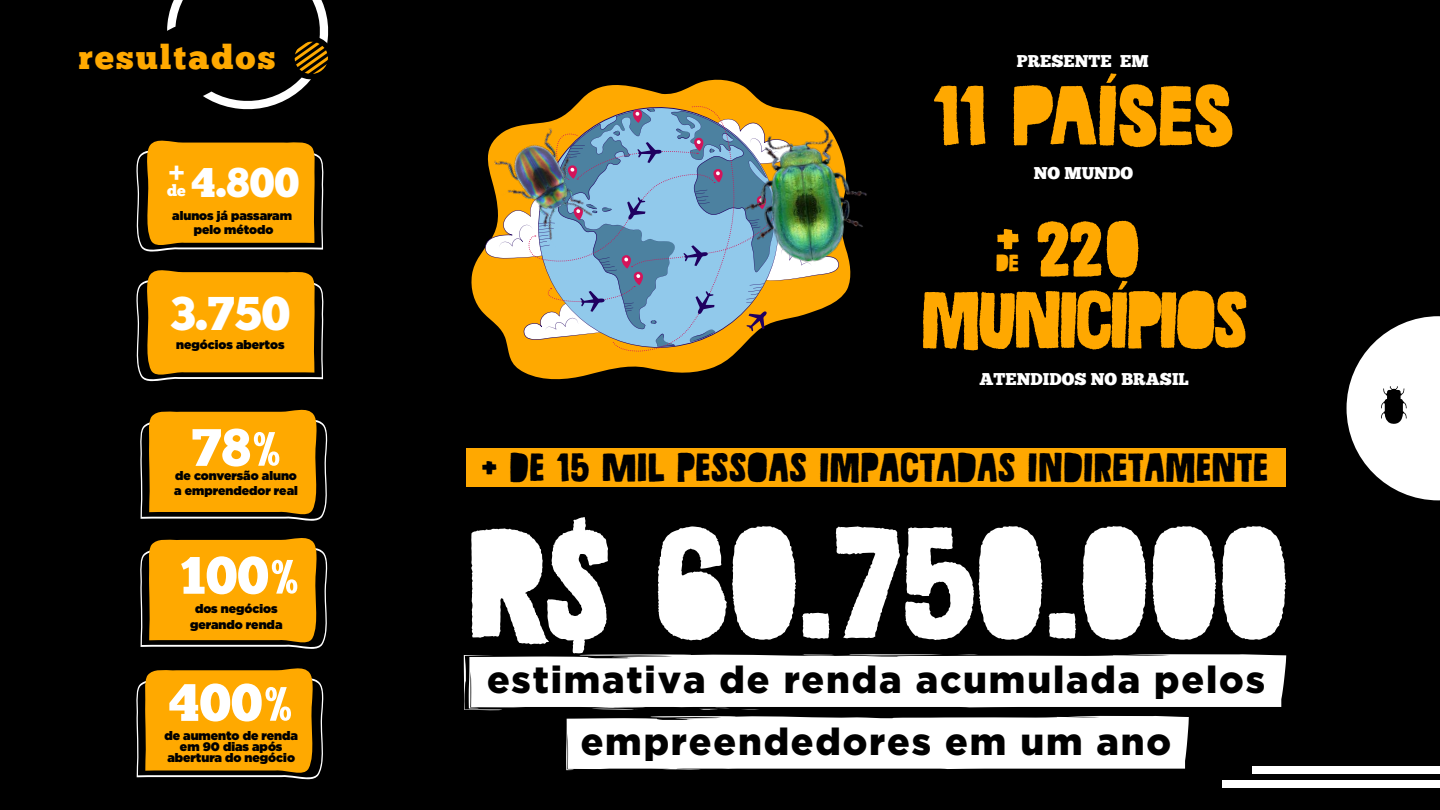
<style>
.page{position:relative;width:1440px;height:810px;background:#000}
.page>*{position:absolute;margin:0;border:0;box-sizing:border-box;transform-origin:0 0}
.t1{font:133.88px "Grateful DEMO";letter-spacing:-.02em;color:#fff}
.t2{font:72.07px "Grateful DEMO";letter-spacing:-.02em;color:#ffa800}
.t3{font:66.97px "Grateful DEMO";letter-spacing:-.06em;color:#ffa800}
.t4{font:52.57px "Chunk Five";color:#fff}
.t5{font:51.75px "Grateful DEMO";color:#ffa800}
.t6{font:47.33px "Chunk Five";color:#fff}
.t7{font:41.47px "Chunk Five";color:#fff}
.t8{font:900 37.65px/62.5px "Gotham";letter-spacing:.05em;color:#000;text-align:center}
.t9{font:34.05px "Grateful DEMO";color:#000}
.t10{font:33.75px "Chunk Five";letter-spacing:.06em;color:#ffa900}
.t11{font:26.33px "Chunk Five";color:#fff}
.t12{font:20.33px "Grateful DEMO";color:#ffa800}
.t13{font:17.1px "Chunk Five";color:#fff}
.t14{font:15.83px "Chunk Five";color:#fff}
.t15{font:900 12.38px/10.9px "Gotham";color:#000;text-align:center}
.t16{font:900 12.3px/14.8px "Gotham";color:#000;text-align:center}
</style>
<div class="page">
<svg style="left:167px;top:0;width:162px;height:109px"></svg>
<svg style="left:1347px;top:316px;width:93px;height:184px"></svg>
<div style="left:1222px;top:780px;width:218px;height:7px;background:#fff"></div>
<div style="left:1252px;top:767px;width:188px;height:7px;background:#fff"></div>
<div style="left:467px;top:448px;width:819px;height:39px;background:#ffa800"></div>
<svg style="left:471px;top:79px;width:377px;height:301px"></svg>
<svg style="left:484px;top:103px;width:356px;height:250px;background:#939a88"></svg>
<img style="left:477px;top:112px;width:136px;height:148px">
<img style="left:731px;top:113px;width:136px;height:176px">
<svg style="left:1038px;top:221px;width:64px;height:56px"></svg>
<svg style="left:140px;top:409px;width:188px;height:112px"></svg>
<svg style="left:140px;top:538px;width:188px;height:111px;background:#d38e07"></svg>
<svg style="left:136px;top:140px;width:188px;height:112px"></svg>
<svg style="left:136px;top:270px;width:188px;height:111px"></svg>
<svg style="left:136px;top:668px;width:188px;height:111px;background:#d38e07"></svg>
<svg style="left:464px;top:654px;width:822px;height:116px"></svg>
<h3 class="t10" style="left:78px;top:37px;width:198px">resultados</h3>
<h3 class="t11" style="left:169px;top:154px;width:18px">+</h3>
<p class="t14" style="left:167px;top:181px;width:20px">de</p>
<h3 class="t7" style="left:192px;top:158px;width:109px">4.800</h3>
<p class="t16" style="left:172px;top:208px;width:121px">alunos já passaram pelo método</p>
<h3 class="t6" style="left:170px;top:285px;width:122px">3.750</h3>
<p class="t16" style="left:176px;top:337px;width:110px">negócios abertos</p>
<h3 class="t4" style="left:192px;top:416px;width:92px">78%</h3>
<p class="t16" style="left:174px;top:483px;width:125px">a emprendedor real</p>
<p class="t16" style="left:175px;top:468px;width:123px">de conversão aluno</p>
<h3 class="t4" style="left:180px;top:544px;width:122px">100%</h3>
<p class="t15" style="left:190px;top:600px;width:94px;line-height:16px">dos negócios gerando renda</p>
<h3 class="t4" style="left:169px;top:671px;width:127px">400%</h3>
<p class="t15" style="left:164px;top:730px;width:135px">de aumento de renda em 90 dias após abertura do negócio</p>
<h3 class="t13" style="left:1017px;top:51px;width:133px">PRESENTE EM</h3>
<h2 class="t2" style="left:933px;top:72px;width:303px">11 PAÍSES</h2>
<h3 class="t13" style="left:1034px;top:163px;width:101px">NO MUNDO</h3>
<h3 class="t5" style="left:996px;top:207px;width:25px">+</h3>
<h3 class="t3" style="left:1104px;top:209px;width:38px">0</h3>
<h3 class="t12" style="left:996px;top:250px;width:25px">DE</h3>
<h3 class="t3" style="left:920px;top:279px;width:330px">MUNICÍPIOS</h3>
<h3 class="t13" style="left:980px;top:369px;width:211px">ATENDIDOS NO BRASIL</h3>
<h3 class="t9" style="left:482px;top:447px;width:788px">+ DE 15 MIL PESSOAS IMPACTADAS INDIRETAMENTE</h3>
<h1 class="t1" style="left:466px;top:502px;width:825px">R$ 60.750.000</h1>
<h3 class="t8" style="left:487px;top:647px;width:780px">estimativa de renda acumulada pelos empreendedores em um ano</h3>
</div>
